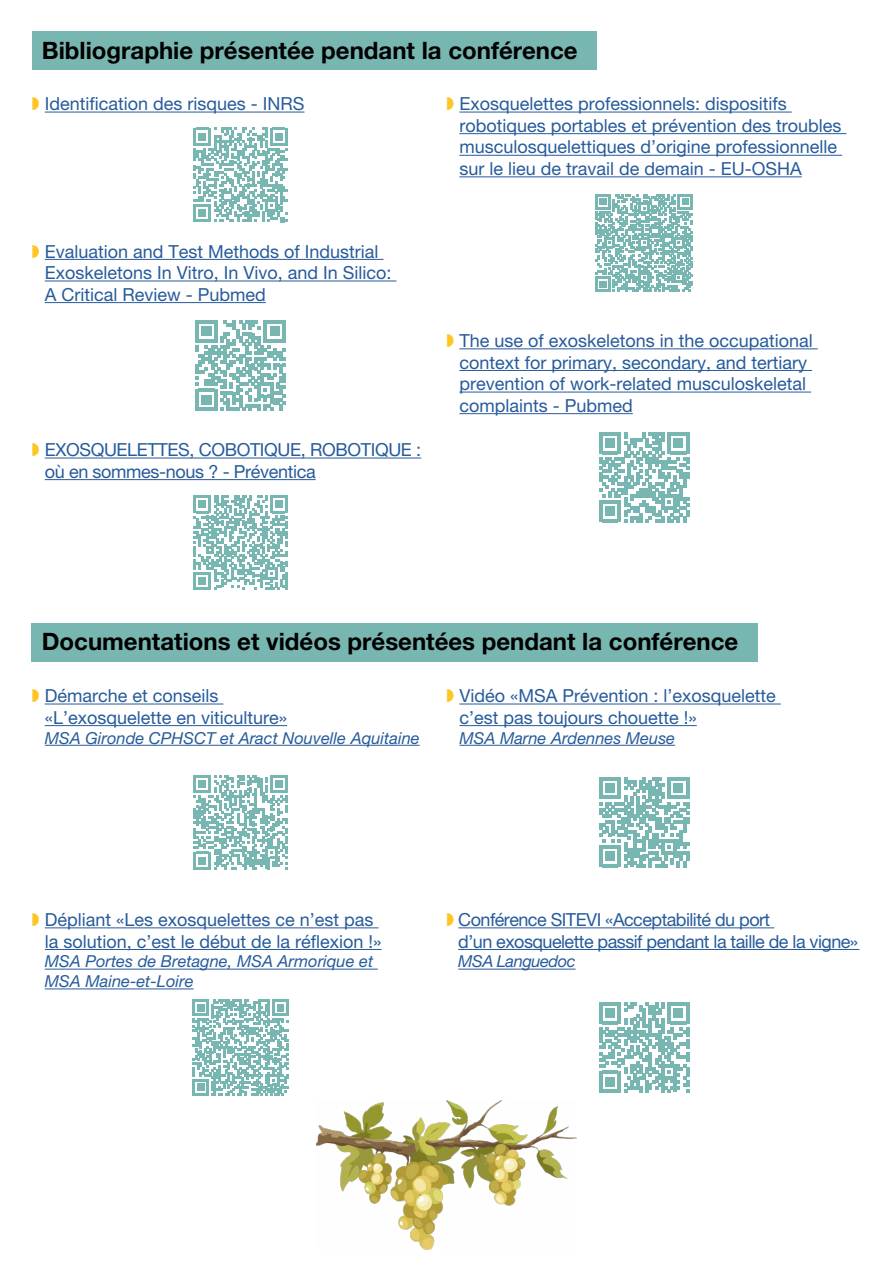
<style>
.page{position:relative;width:893px;height:1263px;background:#fff}
.page>*{position:absolute;margin:0;border:0;box-sizing:border-box;transform-origin:0 0}
.t1{font:700 24px "Helvetica Neue LT Pro";color:#000}
.t2{font:18px/21.6px "Helvetica Neue LT Pro";color:#275b9b}
.t3{font:18px/21.6px "Helvetica Neue LT Pro";letter-spacing:-.03em;color:#275b9b}
.t4{font:18px/21.6px "Helvetica Neue LT Pro";letter-spacing:-.02em;color:#275b9b}
.t5{font:italic 16.5px/19.8px "Helvetica Neue LT Pro";color:#275b9b}
.t6{font:italic 16.5px "Helvetica Neue LT Pro";letter-spacing:-.03em;color:#275b9b}
</style>
<div class="page">
<div style="left:32px;top:32px;width:564px;height:38px;background:#78b6b1"></div>
<div style="left:32px;top:623px;width:726px;height:38px;background:#78b6b1"></div>
<hr style="left:45px;top:703px;width:178px;height:1px;background:#275b9b">
<hr style="left:45px;top:725px;width:242px;height:1px;background:#275b9b">
<hr style="left:45px;top:745px;width:375px;height:1px;background:#275b9b">
<hr style="left:459px;top:703px;width:322px;height:1px;background:#275b9b">
<hr style="left:459px;top:725px;width:238px;height:1px;background:#275b9b">
<hr style="left:459px;top:745px;width:216px;height:1px;background:#275b9b">
<hr style="left:45px;top:927px;width:334px;height:1px;background:#275b9b">
<hr style="left:45px;top:949px;width:336px;height:1px;background:#275b9b">
<hr style="left:45px;top:969px;width:333px;height:1px;background:#275b9b">
<hr style="left:45px;top:988px;width:149px;height:1px;background:#275b9b">
<hr style="left:458px;top:927px;width:316px;height:1px;background:#275b9b">
<hr style="left:458px;top:949px;width:401px;height:1px;background:#275b9b">
<hr style="left:458px;top:969px;width:117px;height:1px;background:#275b9b">
<hr style="left:45px;top:112px;width:259px;height:1px;background:#275b9b">
<hr style="left:459px;top:112px;width:333px;height:1px;background:#275b9b">
<hr style="left:459px;top:133px;width:387px;height:1px;background:#275b9b">
<hr style="left:459px;top:155px;width:383px;height:1px;background:#275b9b">
<hr style="left:459px;top:176px;width:343px;height:1px;background:#275b9b">
<hr style="left:45px;top:259px;width:339px;height:1px;background:#275b9b">
<hr style="left:45px;top:281px;width:351px;height:1px;background:#275b9b">
<hr style="left:45px;top:302px;width:221px;height:1px;background:#275b9b">
<hr style="left:459px;top:348px;width:359px;height:1px;background:#275b9b">
<hr style="left:459px;top:370px;width:353px;height:1px;background:#275b9b">
<hr style="left:459px;top:392px;width:352px;height:1px;background:#275b9b">
<hr style="left:459px;top:413px;width:174px;height:1px;background:#275b9b">
<hr style="left:45px;top:458px;width:376px;height:1px;background:#275b9b">
<hr style="left:45px;top:479px;width:271px;height:1px;background:#275b9b">
<img style="left:317px;top:1100px;width:259px;height:150px">
<svg style="left:193px;top:775px;width:95px;height:94px"></svg>
<svg style="left:599px;top:777px;width:90px;height:90px"></svg>
<svg style="left:193px;top:999px;width:96px;height:96px"></svg>
<svg style="left:599px;top:1002px;width:90px;height:90px"></svg>
<svg style="left:193px;top:128px;width:95px;height:94px"></svg>
<svg style="left:196px;top:320px;width:90px;height:90px"></svg>
<svg style="left:595px;top:194px;width:98px;height:98px"></svg>
<svg style="left:193px;top:495px;width:95px;height:95px"></svg>
<hr style="left:285px;top:572px;width:3px;height:18px;background:#78b6b1">
<svg style="left:599px;top:432px;width:90px;height:90px"></svg>
<h1 class="t1" style="left:42px;top:36px;width:537px">Bibliographie présentée pendant la conférence</h1>
<p class="t2" style="left:45px;top:93px;width:261px">Identification des risques - INRS</p>
<p class="t2" style="left:459px;top:93px;width:384px">Exosquelettes professionnels: dispositifs robotiques portables et prévention des troubles musculosquelettiques d’origine professionnelle sur le lieu de travail de demain - EU-OSHA</p>
<p class="t2" style="left:45px;top:240px;width:348px">Evaluation and Test Methods of Industrial<br>Exoskeletons In Vitro, In Vivo, and In Silico:<br>A Critical Review - Pubmed</p>
<p class="t4" style="left:45px;top:439px;width:378px">EXOSQUELETTES, COBOTIQUE, ROBOTIQUE : où en sommes-nous ? - Préventica</p>
<p class="t2" style="left:459px;top:330px;width:355px">The use of exoskeletons in the occupational context for primary, secondary, and tertiary prevention of work-related musculoskeletal complaints - Pubmed</p>
<h1 class="t1" style="left:42px;top:627px;width:698px">Documentations et vidéos présentées pendant la conférence</h1>
<p class="t2" style="left:45px;top:685px;width:244px">Démarche et conseils «L’exosquelette en viticulture»</p>
<p class="t5" style="left:45px;top:727px;width:376px">MSA Gironde CPHSCT et Aract Nouvelle Aquitaine</p>
<p class="t2" style="left:459px;top:685px;width:318px">Vidéo «MSA Prévention : l’exosquelette c’est pas toujours chouette !»</p>
<p class="t5" style="left:459px;top:727px;width:217px">MSA Marne Ardennes Meuse</p>
<p class="t2" style="left:45px;top:909px;width:338px">Dépliant «Les exosquelettes ce n’est pas la solution, c’est le début de la réflexion !»</p>
<p class="t5" style="left:45px;top:951px;width:330px">MSA Portes de Bretagne, MSA Armorique et<br>MSA Maine-et-Loire</p>
<p class="t3" style="left:458px;top:909px;width:401px">Conférence SITEVI «Acceptabilité du port<br>d’un exosquelette passif pendant la taille de la vigne»</p>
<p class="t6" style="left:458px;top:952px;width:119px">MSA Languedoc</p>
</div>
